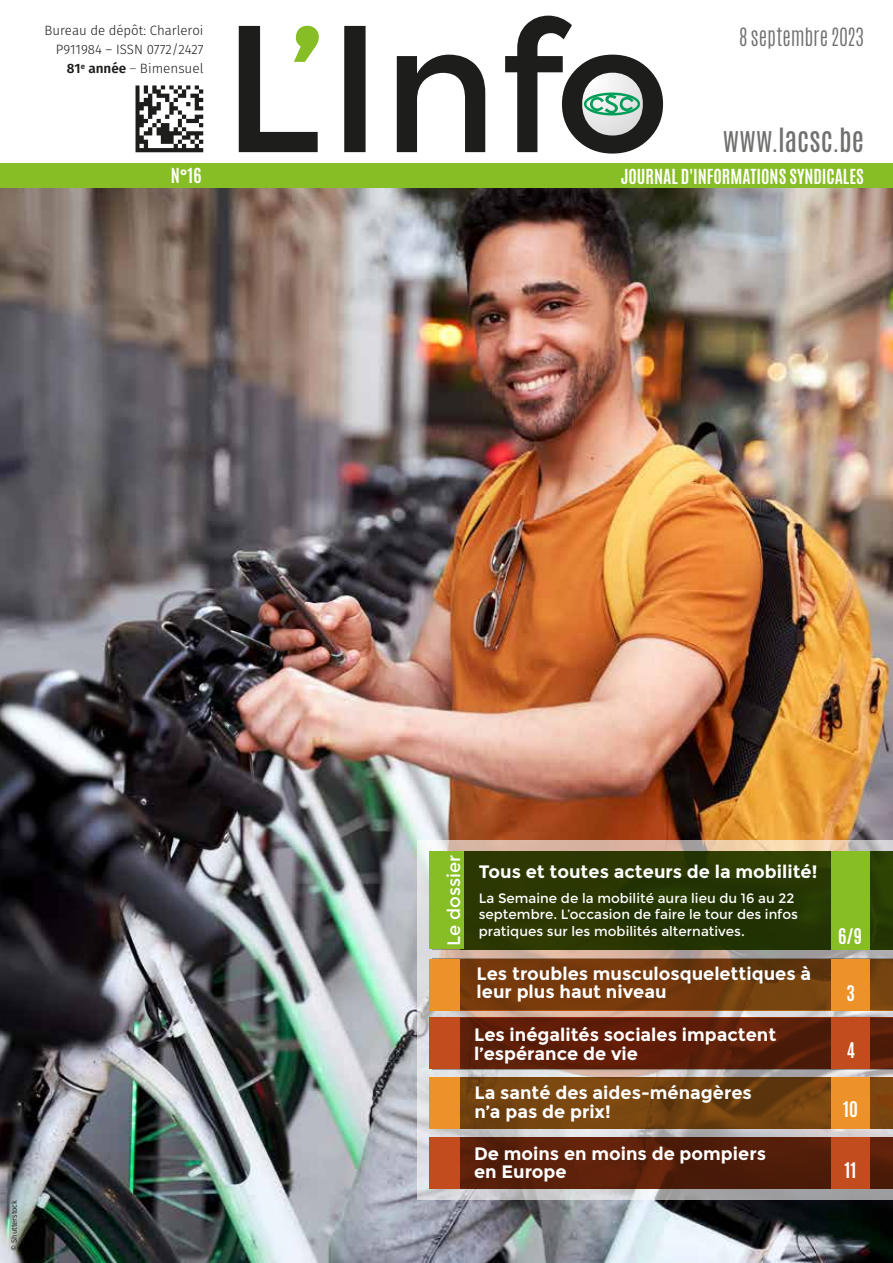
<style>
.page{position:relative;width:893px;height:1263px;background:#fff}
.page>*{position:absolute;margin:0;border:0;box-sizing:border-box;transform-origin:0 0}
.t1{font:27.9px "Antonio";letter-spacing:.01em;color:#70706f}
.t2{font:300 21px "Antonio";letter-spacing:.005em;color:#70706f}
.t3{font:700 18px/18px "Montserrat";color:#fff}
.t4{font:18px "Montserrat";color:#fff}
.t5{font:700 18px "Antonio";color:#fff}
.t6{font:700 17.25px "Antonio";color:#fff}
.t7{font:13.5px/16.5px "Montserrat";color:#fff}
.t8{font:300 13.5px/18.9px "Fira Sans";color:#1d1d1b;text-align:right}
.t9{font:7.5px "Fira Sans";color:#1d1d1b}
.s1{font-weight:600}
.s2{font-weight:200}
</style>
<div class="page">
<img style="left:0;top:188px;width:893px;height:1075px">
<div style="left:0;top:164px;width:893px;height:24px;background:#87bd25"></div>
<svg style="left:344px;top:16px;width:319px;height:138px"></svg>
<svg style="left:239px;top:26px;width:80px;height:126px"></svg>
<img style="left:135px;top:85px;width:68px;height:68px">
<svg style="left:417px;top:840px;width:476px;height:359px;background:#c7b9b2"></svg>
<svg style="left:460px;top:1018px;width:433px;height:51px;background:#5b1e08"></svg>
<svg style="left:460px;top:1078px;width:433px;height:51px;background:#72420f"></svg>
<svg style="left:460px;top:959px;width:433px;height:51px;background:#713a0c"></svg>
<svg style="left:460px;top:1137px;width:433px;height:51px;background:#551e09"></svg>
<div style="left:832px;top:1018px;width:38px;height:51px;background:#c24c1d"></div>
<div style="left:832px;top:1077px;width:38px;height:51px;background:#ec9228"></div>
<div style="left:832px;top:959px;width:38px;height:51px;background:#ec9228"></div>
<div style="left:832px;top:1137px;width:38px;height:51px;background:#c24c1d"></div>
<div style="left:429px;top:1018px;width:31px;height:51px;background:#c24c1d"></div>
<div style="left:429px;top:1077px;width:31px;height:51px;background:#ec9228"></div>
<div style="left:429px;top:959px;width:31px;height:51px;background:#ec9228"></div>
<div style="left:429px;top:1137px;width:31px;height:51px;background:#c24c1d"></div>
<div style="left:460px;top:851px;width:433px;height:99px;background:#2a3703"></div>
<div style="left:832px;top:851px;width:38px;height:99px;background:#87bd25"></div>
<div style="left:429px;top:851px;width:34px;height:98px;background:#87bd25"></div>
<p class="t8" style="left:45px;top:21px;width:160px">Bureau de dépôt: Charleroi<br>P911984 – ISSN 0772/2427<br><span class="s1">81</span><sup>e</sup> <span class="s1">année</span> <span class="s2">–</span> Bimensuel</p>
<p class="t6" style="left:171px;top:163px;width:32px">N°16</p>
<p class="t2" style="left:739px;top:22px;width:126px">8 septembre 2023</p>
<h1 class="t1" style="left:723px;top:120px;width:142px">www.lacsc.be</h1>
<p class="t6" style="left:621px;top:164px;width:245px">JOURNAL D'INFORMATIONS SYNDICALES</p>
<p class="t9" style="left:9px;top:1251px;width:52px;rotate:-90deg">© Shutterstock</p>
<p class="t4" style="left:443px;top:946px;width:93px;rotate:-90deg">Le dossier</p>
<p class="t3" style="left:479px;top:862px;width:340px">Tous et toutes acteurs de la mobilité!</p>
<p class="t7" style="left:479px;top:890px;width:321px">La Semaine de la mobilité aura lieu du 16 au 22 septembre. L’occasion de faire le tour des infos pratiques sur les mobilités alternatives.</p>
<p class="t3" style="left:477px;top:965px;width:336px">Les troubles musculosquelettiques à leur plus haut niveau</p>
<p class="t3" style="left:474px;top:1024px;width:304px;line-height:19.8px">Les inégalités sociales impactent l’espérance de vie</p>
<p class="t3" style="left:474px;top:1082px;width:279px;line-height:19.8px">La santé des aides-ménagères n’a pas de prix!</p>
<p class="t3" style="left:474px;top:1145px;width:293px">De moins en moins de pompiers en Europe</p>
<p class="t5" style="left:838px;top:922px;width:25px">6/9</p>
<p class="t5" style="left:846px;top:979px;width:10px">3</p>
<p class="t5" style="left:847px;top:1037px;width:10px">4</p>
<p class="t5" style="left:843px;top:1096px;width:16px">10</p>
<p class="t5" style="left:845px;top:1156px;width:13px">11</p>
</div>
